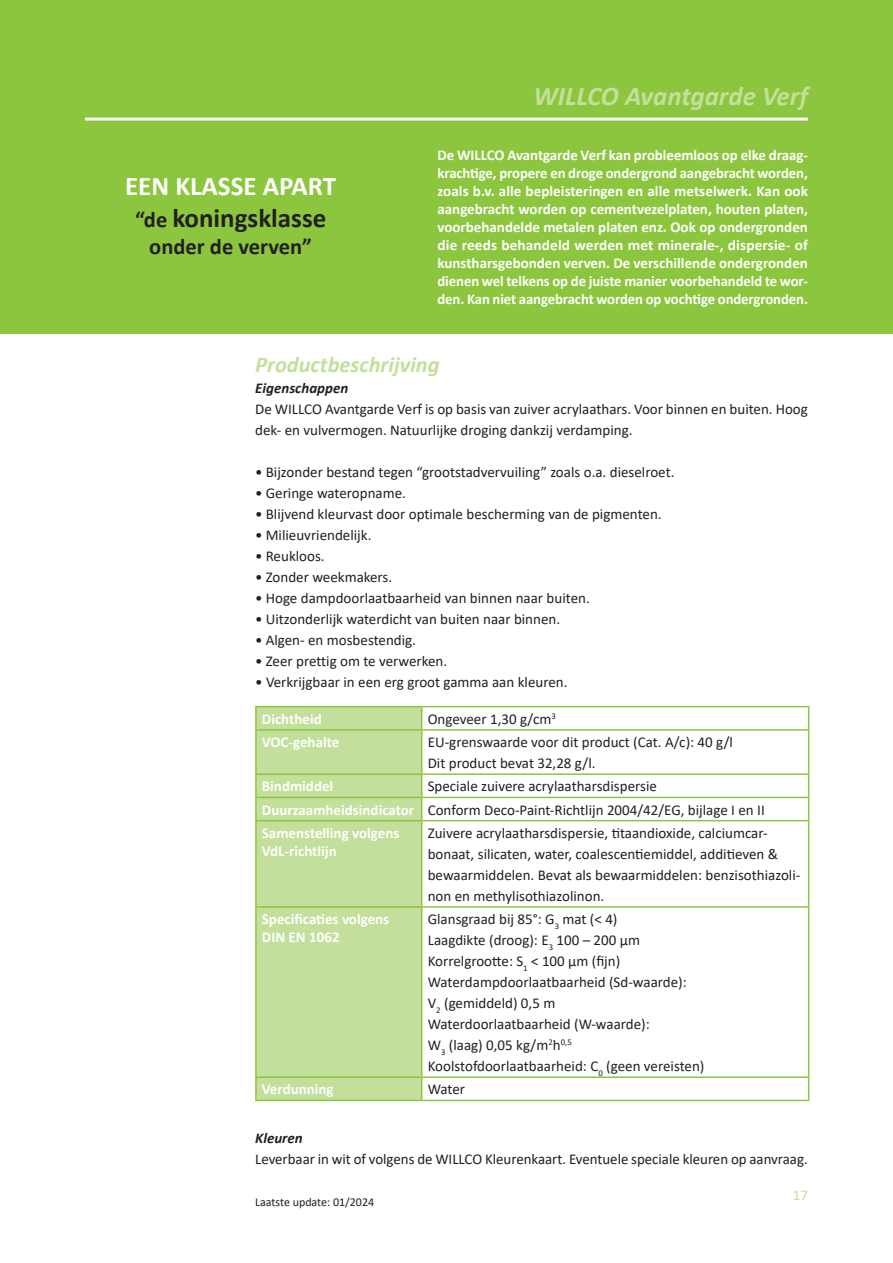
<style>
.page{position:relative;width:893px;height:1263px;background:#fff}
.page>*{position:absolute;margin:0;border:0;box-sizing:border-box;transform-origin:0 0}
.t1{font:700 27px/32.4px "Calibri";color:#fff;text-align:center}
.t2{font:italic 700 27px "Calibri";color:#c4df9b}
.t3{font:italic 700 22.5px "Calibri";color:#c4df9b}
.t4{font:700 22.5px "Calibri";color:#231f20}
.t5{font:15px/21px "Calibri";color:#231f20}
.t6{font:700 15px/18px "Calibri";color:#fff;text-align:justify}
.t7{font:italic 700 15px "Calibri";color:#231f20}
.t8{font:15px "Calibri";color:#c4df9b}
.t9{font:12px "Calibri";color:#231f20}
.s1{font-size:22.5px;color:#231f20}
.s2{color:#231f20}
.s3{font-weight:700;color:#fff}
</style>
<div class="page">
<div style="left:0;top:0;width:893px;height:334px;background:#8bc63e"></div>
<hr style="left:85px;top:118px;width:723px;height:3px;background:#fff">
<div style="left:257px;top:707px;width:164px;height:393px;background:#c4df9b"></div>
<hr style="left:255px;top:706px;width:167px;height:1px;background:#8bc63e">
<hr style="left:255px;top:707px;width:2px;height:22px;background:#8bc63e">
<hr style="left:422px;top:706px;width:387px;height:1px;background:#8bc63e">
<svg style="left:421px;top:707px;width:1px;height:22px"></svg>
<svg style="left:808px;top:707px;width:1px;height:22px"></svg>
<hr style="left:255px;top:729px;width:167px;height:2px;background:#8bc63e">
<hr style="left:255px;top:731px;width:2px;height:42px;background:#8bc63e">
<hr style="left:422px;top:729px;width:387px;height:2px;background:#8bc63e">
<hr style="left:421px;top:731px;width:1px;height:42px;background:#8bc63e">
<hr style="left:808px;top:731px;width:1px;height:42px;background:#8bc63e">
<hr style="left:255px;top:773px;width:167px;height:2px;background:#8bc63e">
<hr style="left:255px;top:775px;width:2px;height:22px;background:#8bc63e">
<hr style="left:422px;top:773px;width:387px;height:2px;background:#8bc63e">
<hr style="left:255px;top:797px;width:167px;height:1px;background:#8bc63e">
<hr style="left:255px;top:798px;width:2px;height:22px;background:#8bc63e">
<hr style="left:422px;top:797px;width:387px;height:1px;background:#8bc63e">
<svg style="left:421px;top:775px;width:1px;height:45px"></svg>
<svg style="left:808px;top:775px;width:1px;height:45px"></svg>
<hr style="left:255px;top:820px;width:167px;height:1px;background:#8bc63e">
<hr style="left:255px;top:821px;width:2px;height:85px;background:#8bc63e">
<hr style="left:422px;top:820px;width:387px;height:1px;background:#8bc63e">
<hr style="left:421px;top:821px;width:1px;height:85px;background:#8bc63e">
<hr style="left:808px;top:821px;width:1px;height:85px;background:#8bc63e">
<hr style="left:255px;top:906px;width:167px;height:2px;background:#8bc63e">
<hr style="left:255px;top:908px;width:2px;height:168px;background:#8bc63e">
<hr style="left:422px;top:906px;width:387px;height:2px;background:#8bc63e">
<hr style="left:421px;top:908px;width:1px;height:168px;background:#8bc63e">
<hr style="left:808px;top:908px;width:1px;height:168px;background:#8bc63e">
<hr style="left:255px;top:1076px;width:167px;height:2px;background:#8bc63e">
<hr style="left:255px;top:1078px;width:2px;height:22px;background:#8bc63e">
<hr style="left:422px;top:1076px;width:387px;height:2px;background:#8bc63e">
<svg style="left:421px;top:1078px;width:1px;height:22px"></svg>
<svg style="left:808px;top:1078px;width:1px;height:22px"></svg>
<hr style="left:255px;top:1100px;width:167px;height:1px;background:#8bc63e">
<hr style="left:422px;top:1100px;width:387px;height:1px;background:#8bc63e">
<h1 class="t1" style="left:125px;top:169px;width:213px">EEN KLASSE APART <span class="s1">“de</span> <span class="s2">koningsklasse</span></h1>
<h2 class="t4" style="left:149px;top:231px;width:164px">onder de verven”</h2>
<h1 class="t2" style="left:533px;top:77px;width:276px">WILLCO Avantgarde Verf</h1>
<p class="t6" style="left:437px;top:146px;width:372px">De WILLCO Avantgarde Verf kan probleemloos op elke draag&shy;krachtige, propere en droge ondergrond aangebracht worden, zoals b.v. alle bepleisteringen en alle metselwerk. Kan ook aangebracht worden op cementvezelplaten, houten platen, voorbehandelde metalen platen enz. Ook op ondergronden die reeds behandeld werden met minerale-, dispersie- of kunstharsgebonden verven. De verschillende ondergronden dienen wel telkens op de juiste manier voorbehandeld te wor&shy;den. Kan niet aangebracht worden op vochtige ondergronden.</p>
<h2 class="t3" style="left:255px;top:349px;width:186px">Productbeschrijving</h2>
<p class="t7" style="left:255px;top:378px;width:95px">Eigenschappen</p>
<p class="t5" style="left:255px;top:398px;width:554px">De WILLCO Avantgarde Verf is op basis van zuiver acrylaathars. Voor binnen en buiten. Hoog dek- en vulvermogen. Natuurlijke droging dankzij verdamping.</p>
<p class="t5" style="left:255px;top:461px;width:421px">• Bijzonder bestand tegen “grootstadvervuiling” zoals o.a. dieselroet.</p>
<p class="t5" style="left:255px;top:482px;width:152px">• Geringe wateropname.</p>
<p class="t5" style="left:255px;top:503px;width:408px">• Blijvend kleurvast door optimale bescherming van de pigmenten.</p>
<p class="t5" style="left:255px;top:524px;width:118px">• Milieuvriendelijk.</p>
<p class="t5" style="left:255px;top:545px;width:71px">• Reukloos.</p>
<p class="t5" style="left:255px;top:566px;width:139px">• Zonder weekmakers.</p>
<p class="t5" style="left:255px;top:587px;width:336px">• Hoge dampdoorlaatbaarheid van binnen naar buiten.</p>
<p class="t5" style="left:255px;top:608px;width:307px">• Uitzonderlijk waterdicht van buiten naar binnen.</p>
<p class="t5" style="left:255px;top:629px;width:162px">• Algen- en mosbestendig.</p>
<p class="t5" style="left:255px;top:650px;width:194px">• Zeer prettig om te verwerken.</p>
<p class="t5" style="left:255px;top:671px;width:314px">• Verkrijgbaar in een erg groot gamma aan kleuren.</p>
<p class="t6" style="left:262px;top:710px;width:61px">Dichtheid</p>
<p class="t5" style="left:428px;top:708px;width:130px">Ongeveer 1,30 g/cm<sup>3</sup></p>
<p class="t6" style="left:262px;top:733px;width:79px">VOC-gehalte</p>
<p class="t5" style="left:428px;top:731px;width:307px">EU-grenswaarde voor dit product (Cat. A/c): 40 g/l<br>Dit product bevat 32,28 g/l.</p>
<p class="t6" style="left:262px;top:777px;width:73px">Bindmiddel</p>
<p class="t5" style="left:262px;top:774px;width:504px;line-height:23.2px;text-indent:166px">Speciale zuivere acrylaatharsdispersie<br><span class="s3">Duurzaamheidsindicator</span> Conform Deco-Paint-Richtlijn 2004/42/EG, bijlage I en II<br><span class="s3">Samenstelling volgens</span></p>
<p class="t6" style="left:262px;top:842px;width:76px">VdL-richtlijn</p>
<p class="t5" style="left:428px;top:822px;width:374px">Zuivere acrylaatharsdispersie, titaandioxide, calciumcar&shy;bonaat, silicaten, water, coalescentiemiddel, additieven &amp; bewaarmiddelen. Bevat als bewaarmiddelen: benzisothiazoli&shy;non en methylisothiazolinon.</p>
<p class="t6" style="left:262px;top:910px;width:129px">Specificaties volgens<br>DIN EN 1062</p>
<p class="t5" style="left:428px;top:908px;width:278px">Glansgraad bij 85°: G<sub>3</sub> mat (&lt; 4)<br>Laagdikte (droog): E<sub>3</sub> 100 – 200 µm Korrelgrootte: S<sub>1</sub> &lt; 100 µm (fijn)<br>Waterdampdoorlaatbaarheid (Sd-waarde):<br>V<sub>2</sub> (gemiddeld) 0,5 m<br>Waterdoorlaatbaarheid (W-waarde):<br>W<sub>3</sub> (laag) 0,05 kg/m<sup>2</sup>h<sup>0,5<br></sup>Koolstofdoorlaatbaarheid: C<sub>0</sub> (geen vereisten)</p>
<p class="t6" style="left:262px;top:1080px;width:73px">Verdunning</p>
<p class="t5" style="left:428px;top:1078px;width:39px">Water</p>
<p class="t7" style="left:255px;top:1128px;width:49px">Kleuren</p>
<p class="t5" style="left:255px;top:1148px;width:554px">Leverbaar in wit of volgens de WILLCO Kleurenkaart. Eventuele speciale kleuren op aanvraag.</p>
<p class="t9" style="left:255px;top:1194px;width:121px">Laatste update: 01/2024</p>
<p class="t8" style="left:793px;top:1184px;width:17px">17</p>
</div>
